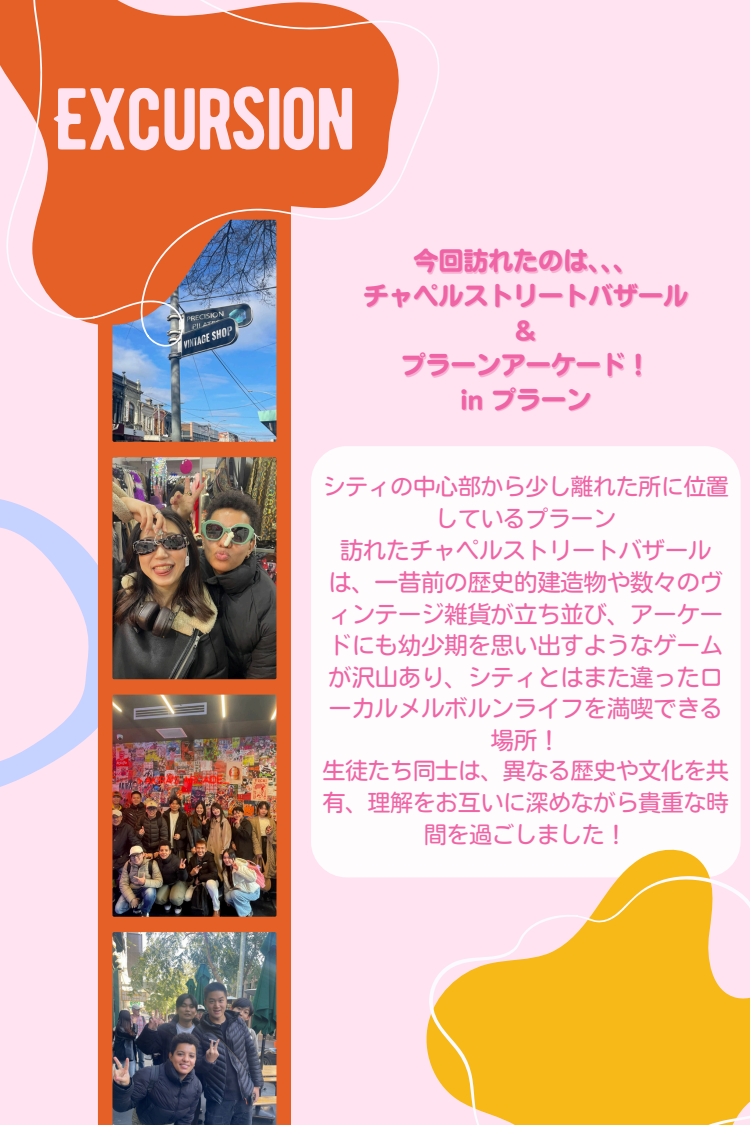
<style>
.page{position:relative;width:750px;height:1125px;background:#ffe3f0}
.page>*{position:absolute;margin:0;border:0;box-sizing:border-box;transform-origin:0 0}
.t1{font:87.5px "BERNIER Regular";letter-spacing:-.03em;color:#ffe3f0}
.t2{font:25px "Nud Motoya Maru Std W6";color:#ef64a5}
.t3{font:25px "Nud Motoya Maru Std W6";color:rgb(239 100 165/.4)}
.t4{font:23.25px/31.6px "Nud Motoya Maru Std W3";color:#ef64a5;text-align:center}
.t5{font:22.5px/31.6px "Nud Motoya Maru Std W3";color:#ef64a5;text-align:center}
</style>
<div class="page">
<svg style="left:0;top:499px;width:98px;height:288px"></svg>
<div style="left:311px;top:446px;width:430px;height:431px;background:#fff;border-radius:36px"></div>
<div style="left:98px;top:393px;width:193px;height:732px;background:#e56027"></div>
<img style="left:112px;top:932px;width:164px;height:193px">
<img style="left:112px;top:695px;width:164px;height:222px;border-radius:2px">
<img style="left:112px;top:220px;width:164px;height:222px;border-radius:2px">
<img style="left:112px;top:457px;width:164px;height:222px;border-radius:2px">
<svg style="left:0;top:0;width:439px;height:393px;fill:#e56027"></svg>
<img style="left:75px;top:165px;width:168px;height:190px">
<svg style="left:426px;top:783px;width:324px;height:342px;fill:#f6b917"></svg>
<p class="t1" style="left:54px;top:66px;width:304px">EXCURSION</p>
<p class="t2" style="left:413px;top:248px;width:226px">今回訪れたのは、、、</p>
<h1 class="t2" style="left:363px;top:283px;width:326px">チャペルストリートバザール</h1>
<p class="t3" style="left:514px;top:319px;width:26px">＆</p>
<p class="t2" style="left:401px;top:352px;width:251px">プラーンアーケード！</p>
<p class="t2" style="left:461px;top:387px;width:132px">in プラーン</p>
<p class="t5" style="left:323px;top:471px;width:407px">シティの中心部から少し離れた所に位置しているプラーン</p>
<p class="t4" style="left:328px;top:535px;width:396px">訪れたチャペルストリートバザールは、一昔前の歴史的建造物や数々のヴィンテージ雑貨が立ち並び、アーケードにも幼少期を思い出すようなゲームが沢山あり、シティとはまた違ったローカルメルボルンライフを満喫できる場所！</p>
<h2 class="t5" style="left:323px;top:755px;width:407px">生徒たち同士は、異なる歴史や文化を共有、理解をお互いに深めながら貴重な時間を過ごしました！</h2>
</div>
